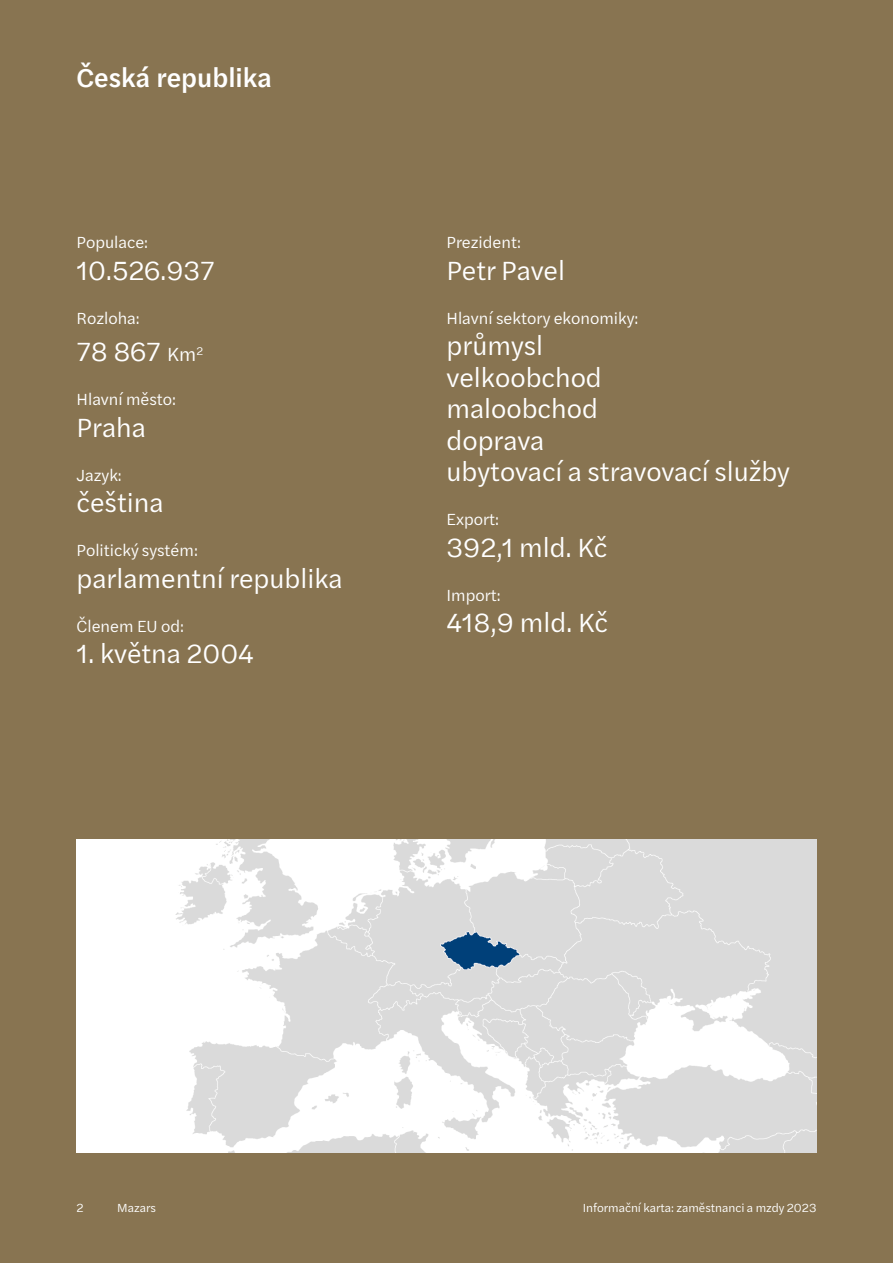
<style>
.page{position:relative;width:893px;height:1263px;background:#887451}
.page>*{position:absolute;margin:0;border:0;box-sizing:border-box;transform-origin:0 0}
.t1{font:27px/31.5px "Halyard Text";color:#fff}
.t2{font:500 27px "Halyard Text";color:#fff}
.t3{font:16.5px "Halyard Text";color:#fff}
.t4{font:12px "Halyard Text";color:#fff}
.s1{font-size:19.5px}
</style>
<div class="page">
<img style="left:77px;top:840px;width:739px;height:312px">
<p class="t2" style="left:77px;top:58px;width:197px">Česká republika</p>
<p class="t3" style="left:77px;top:231px;width:73px">Populace:</p>
<p class="t1" style="left:77px;top:253px;width:139px">10.526.937</p>
<p class="t3" style="left:77px;top:306px;width:65px">Rozloha:</p>
<p class="t1" style="left:77px;top:335px;width:128px">78 867 <span class="s1">Km</span><sup>2</sup></p>
<p class="t3" style="left:77px;top:388px;width:101px">Hlavní město:</p>
<p class="t1" style="left:77px;top:410px;width:71px">Praha</p>
<p class="t3" style="left:77px;top:463px;width:47px">Jazyk:</p>
<p class="t1" style="left:77px;top:486px;width:89px">čeština</p>
<p class="t3" style="left:77px;top:539px;width:123px">Politický systém:</p>
<p class="t1" style="left:77px;top:561px;width:268px">parlamentní republika</p>
<p class="t3" style="left:77px;top:614px;width:109px">Členem EU od:</p>
<p class="t1" style="left:77px;top:637px;width:179px">1. května 2004</p>
<p class="t3" style="left:446px;top:231px;width:76px">Prezident:</p>
<p class="t1" style="left:446px;top:253px;width:120px">Petr Pavel</p>
<p class="t3" style="left:446px;top:306px;width:193px">Hlavní sektory ekonomiky:</p>
<p class="t1" style="left:446px;top:329px;width:345px">průmysl<br>velkoobchod<br>maloobchod<br>doprava<br>ubytovací a stravovací služby</p>
<p class="t3" style="left:446px;top:508px;width:54px">Export:</p>
<p class="t1" style="left:446px;top:530px;width:162px">392,1 mld. Kč</p>
<p class="t3" style="left:446px;top:583px;width:56px">Import:</p>
<p class="t1" style="left:446px;top:606px;width:163px">418,9 mld. Kč</p>
<p class="t4" style="left:77px;top:1199px;width:9px">2</p>
<p class="t4" style="left:117px;top:1199px;width:40px">Mazars</p>
<p class="t4" style="left:583px;top:1199px;width:235px">Informační karta: zaměstnanci a mzdy 2023</p>
</div>
